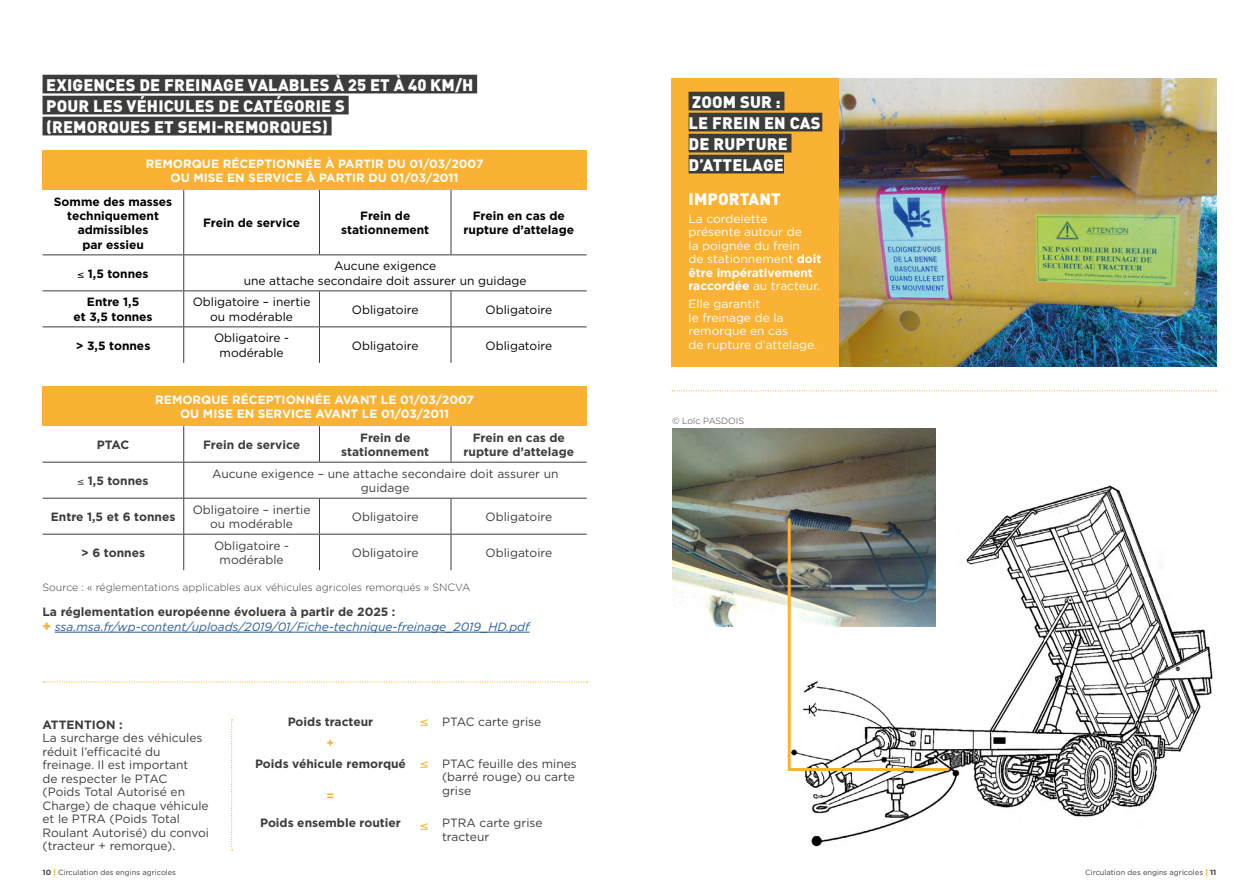
<style>
.page{position:relative;width:1259px;height:893px;background:#fff}
.page>*{position:absolute;margin:0;border:0;box-sizing:border-box;transform-origin:0 0}
.t1{font:900 16.5px/21px "DIN Pro";letter-spacing:.01em;color:#fff}
.t2{font:12px/13.5px "Gotham";color:#3c3c3b;text-align:center}
.t3{font:700 12px/14.4px "Gotham";color:#3c3c3b;text-align:center}
.t4{font:12px/13.5px "Gotham";color:#fff}
.t5{font:700 12px/14.4px "Gotham";color:#000;text-align:center}
.t6{font:12px/14.4px "Gotham";color:#000;text-align:center}
.t7{font:700 12px/14.4px "Gotham";color:#fff;text-align:center}
.t8{font:italic 12px "Gotham";color:#275b9b}
.t9{font:700 12px "Gotham";color:#f9b234}
.t10{font:300 10.5px "Gotham";color:#3c3c3b}
.t11{font:300 9px "Gotham";color:#3c3c3b}
.t12{font:7.5px "Gotham";color:#3c3c3b}
.s1{font-weight:900;font-style:normal;font-size:13.5px;color:#f9b234}
.s2{font-weight:700}
.s3{font-weight:900;color:#f9b234}
</style>
<div class="page">
<div style="left:43px;top:386px;width:544px;height:40px;background:#f9b234"></div>
<hr style="left:183px;top:426px;width:1px;height:36px;background:#3c3c3b">
<hr style="left:319px;top:426px;width:1px;height:36px;background:#3c3c3b">
<hr style="left:450px;top:426px;width:1px;height:36px;background:#3c3c3b">
<hr style="left:43px;top:462px;width:141px;height:1px;background:#3c3c3b">
<hr style="left:184px;top:462px;width:135px;height:1px;background:#3c3c3b">
<hr style="left:183px;top:463px;width:1px;height:35px;background:#3c3c3b">
<hr style="left:319px;top:462px;width:132px;height:1px;background:#3c3c3b">
<hr style="left:451px;top:462px;width:136px;height:1px;background:#3c3c3b">
<hr style="left:43px;top:498px;width:141px;height:1px;background:#3c3c3b">
<hr style="left:184px;top:498px;width:135px;height:1px;background:#3c3c3b">
<hr style="left:183px;top:499px;width:1px;height:35px;background:#3c3c3b">
<hr style="left:319px;top:498px;width:132px;height:1px;background:#3c3c3b">
<hr style="left:319px;top:499px;width:1px;height:35px;background:#3c3c3b">
<hr style="left:451px;top:498px;width:136px;height:1px;background:#3c3c3b">
<hr style="left:450px;top:499px;width:1px;height:35px;background:#3c3c3b">
<hr style="left:43px;top:534px;width:141px;height:1px;background:#3c3c3b">
<hr style="left:184px;top:534px;width:135px;height:1px;background:#3c3c3b">
<hr style="left:183px;top:535px;width:1px;height:35px;background:#3c3c3b">
<hr style="left:319px;top:534px;width:132px;height:1px;background:#3c3c3b">
<hr style="left:319px;top:535px;width:1px;height:35px;background:#3c3c3b">
<hr style="left:451px;top:534px;width:136px;height:1px;background:#3c3c3b">
<hr style="left:450px;top:535px;width:1px;height:35px;background:#3c3c3b">
<div style="left:43px;top:75px;width:434px;height:18px;background:#3c3c3b"></div>
<div style="left:43px;top:96px;width:306px;height:18px;background:#3c3c3b"></div>
<div style="left:43px;top:117px;width:288px;height:18px;background:#3c3c3b"></div>
<div style="left:43px;top:150px;width:544px;height:40px;background:#f9b234"></div>
<hr style="left:183px;top:190px;width:1px;height:64px;background:#3c3c3b">
<hr style="left:319px;top:190px;width:1px;height:64px;background:#3c3c3b">
<hr style="left:450px;top:190px;width:1px;height:64px;background:#3c3c3b">
<hr style="left:43px;top:254px;width:141px;height:1px;background:#3c3c3b">
<hr style="left:184px;top:254px;width:135px;height:1px;background:#3c3c3b">
<hr style="left:183px;top:255px;width:1px;height:35px;background:#3c3c3b">
<hr style="left:319px;top:254px;width:132px;height:1px;background:#3c3c3b">
<hr style="left:451px;top:254px;width:136px;height:1px;background:#3c3c3b">
<hr style="left:43px;top:290px;width:141px;height:1px;background:#3c3c3b">
<hr style="left:184px;top:290px;width:135px;height:1px;background:#3c3c3b">
<hr style="left:183px;top:291px;width:1px;height:35px;background:#3c3c3b">
<hr style="left:319px;top:290px;width:132px;height:1px;background:#3c3c3b">
<hr style="left:319px;top:291px;width:1px;height:35px;background:#3c3c3b">
<hr style="left:451px;top:290px;width:136px;height:1px;background:#3c3c3b">
<hr style="left:450px;top:291px;width:1px;height:35px;background:#3c3c3b">
<hr style="left:43px;top:326px;width:141px;height:1px;background:#3c3c3b">
<hr style="left:184px;top:326px;width:135px;height:1px;background:#3c3c3b">
<hr style="left:183px;top:327px;width:1px;height:36px;background:#3c3c3b">
<hr style="left:319px;top:326px;width:132px;height:1px;background:#3c3c3b">
<hr style="left:319px;top:327px;width:1px;height:36px;background:#3c3c3b">
<hr style="left:451px;top:326px;width:136px;height:1px;background:#3c3c3b">
<hr style="left:450px;top:327px;width:1px;height:36px;background:#3c3c3b">
<img style="left:839px;top:79px;width:377px;height:288px">
<hr style="left:55px;top:632px;width:475px;height:1px;background:#275b9b">
<div style="left:671px;top:79px;width:168px;height:288px;background:#f9b234"></div>
<div style="left:688px;top:92px;width:96px;height:18px;background:#3c3c3b"></div>
<div style="left:688px;top:113px;width:134px;height:18px;background:#3c3c3b"></div>
<div style="left:688px;top:134px;width:103px;height:18px;background:#3c3c3b"></div>
<div style="left:688px;top:155px;width:96px;height:18px;background:#3c3c3b"></div>
<img style="left:804px;top:479px;width:409px;height:368px">
<img style="left:672px;top:428px;width:263px;height:198px">
<svg style="left:672px;top:390px;width:544px;height:1px"></svg>
<svg style="left:231px;top:719px;width:2px;height:131px"></svg>
<svg style="left:43px;top:681px;width:544px;height:1px"></svg>
<svg style="left:786px;top:517px;width:164px;height:255px"></svg>
<h1 class="t1" style="left:46px;top:74px;width:429px">EXIGENCES DE FREINAGE VALABLES À 25 ET À 40 KM/H<br>POUR LES VÉHICULES DE CATÉGORIE S<br>(REMORQUES ET SEMI-REMORQUES)</h1>
<p class="t7" style="left:146px;top:156px;width:339px">REMORQUE RÉCEPTIONNÉE À PARTIR DU 01/03/2007<br>OU MISE EN SERVICE À PARTIR DU 01/03/2011</p>
<p class="t5" style="left:54px;top:194px;width:120px">Somme des masses techniquement admissibles<br>par essieu</p>
<p class="t5" style="left:203px;top:216px;width:99px">Frein de service</p>
<p class="t5" style="left:341px;top:209px;width:90px">Frein de stationnement</p>
<p class="t5" style="left:463px;top:209px;width:112px">Frein en cas de rupture d’attelage</p>
<p class="t5" style="left:78px;top:266px;width:72px">≤ 1,5 tonnes</p>
<p class="t6" style="left:244px;top:259px;width:284px">Aucune exigence<br>une attache secondaire doit assurer un guidage</p>
<p class="t5" style="left:74px;top:295px;width:81px">Entre 1,5<br>et 3,5 tonnes</p>
<p class="t6" style="left:193px;top:295px;width:119px">Obligatoire – inertie ou modérable</p>
<p class="t6" style="left:352px;top:302px;width:68px">Obligatoire</p>
<p class="t6" style="left:485px;top:302px;width:68px">Obligatoire</p>
<p class="t5" style="left:76px;top:338px;width:76px">&gt; 3,5 tonnes</p>
<p class="t6" style="left:214px;top:331px;width:77px">Obligatoire - modérable</p>
<p class="t6" style="left:352px;top:338px;width:68px">Obligatoire</p>
<p class="t6" style="left:485px;top:338px;width:68px">Obligatoire</p>
<p class="t7" style="left:155px;top:392px;width:320px">REMORQUE RÉCEPTIONNÉE AVANT LE 01/03/2007<br>OU MISE EN SERVICE AVANT LE 01/03/2011</p>
<p class="t3" style="left:97px;top:437px;width:34px">PTAC</p>
<p class="t3" style="left:203px;top:437px;width:99px">Frein de service</p>
<p class="t3" style="left:341px;top:430px;width:90px">Frein de stationnement</p>
<p class="t3" style="left:463px;top:430px;width:112px">Frein en cas de rupture d’attelage</p>
<p class="t3" style="left:78px;top:473px;width:72px">≤ 1,5 tonnes</p>
<p class="t2" style="left:212px;top:466px;width:348px;line-height:14.4px">Aucune exigence – une attache secondaire doit assurer un guidage</p>
<p class="t3" style="left:51px;top:509px;width:126px">Entre 1,5 et 6 tonnes</p>
<p class="t2" style="left:193px;top:502px;width:119px;line-height:14.4px">Obligatoire – inertie ou modérable</p>
<p class="t2" style="left:352px;top:510px;width:68px">Obligatoire</p>
<p class="t2" style="left:485px;top:510px;width:68px">Obligatoire</p>
<p class="t3" style="left:81px;top:545px;width:65px">&gt; 6 tonnes</p>
<p class="t2" style="left:214px;top:538px;width:77px;line-height:14.4px">Obligatoire - modérable</p>
<p class="t2" style="left:352px;top:546px;width:68px">Obligatoire</p>
<p class="t2" style="left:485px;top:546px;width:68px">Obligatoire</p>
<p class="t10" style="left:43px;top:580px;width:429px">Source : « réglementations applicables aux véhicules agricoles remorqués » SNCVA</p>
<p class="t3" style="left:43px;top:605px;width:354px">La réglementation européenne évoluera à partir de 2025 :</p>
<p class="t8" style="left:43px;top:619px;width:489px"><span class="s1">+</span> ssa.msa.fr/wp-content/uploads/2019/01/Fiche-technique-freinage_2019_HD.pdf</p>
<p class="t3" style="left:288px;top:714px;width:87px">Poids tracteur</p>
<p class="t3" style="left:255px;top:756px;width:152px">Poids véhicule remorqué</p>
<p class="t3" style="left:43px;top:717px;width:82px">ATTENTION :</p>
<p class="t2" style="left:442px;top:714px;width:101px">PTAC carte grise</p>
<p class="t2" style="left:43px;top:731px;width:168px;text-align:left">La surcharge des véhicules réduit l’efficacité du freinage. Il est important<br>de respecter le PTAC<br>(Poids Total Autorisé en<br>Charge) de chaque véhicule et le PTRA (Poids Total<br>Roulant Autorisé) du convoi (tracteur + remorque).</p>
<p class="t9" style="left:327px;top:734px;width:9px">+</p>
<p class="t2" style="left:442px;top:757px;width:136px;text-align:left">PTAC feuille des mines (barré rouge) ou carte grise</p>
<p class="t9" style="left:327px;top:787px;width:9px">=</p>
<p class="t3" style="left:260px;top:816px;width:142px">Poids ensemble routier</p>
<p class="t2" style="left:442px;top:816px;width:102px;text-align:left">PTRA carte grise tracteur</p>
<h1 class="t1" style="left:688px;top:91px;width:133px">ZOOM SUR :<br>LE FREIN EN CAS<br>DE RUPTURE<br>D’ATTELAGE</h1>
<h1 class="t1" style="left:688px;top:188px;width:94px">IMPORTANT</h1>
<p class="t4" style="left:688px;top:212px;width:134px">La cordelette présente autour de<br>la poignée du frein<br>de stationnement <span class="s2">doit être impérativement raccordée</span> au tracteur.</p>
<p class="t4" style="left:688px;top:297px;width:130px">Elle garantit<br>le freinage de la remorque en cas<br>de rupture d’attelage.</p>
<p class="t11" style="left:672px;top:415px;width:74px">© Loïc PASDOIS</p>
<p class="t12" style="left:43px;top:868px;width:135px"><span class="s2">10</span> <span class="s3">|</span> Circulation des engins agricoles</p>
<p class="t12" style="left:1085px;top:868px;width:133px">Circulation des engins agricoles <span class="s3">|</span> <span class="s2">11</span></p>
</div>
